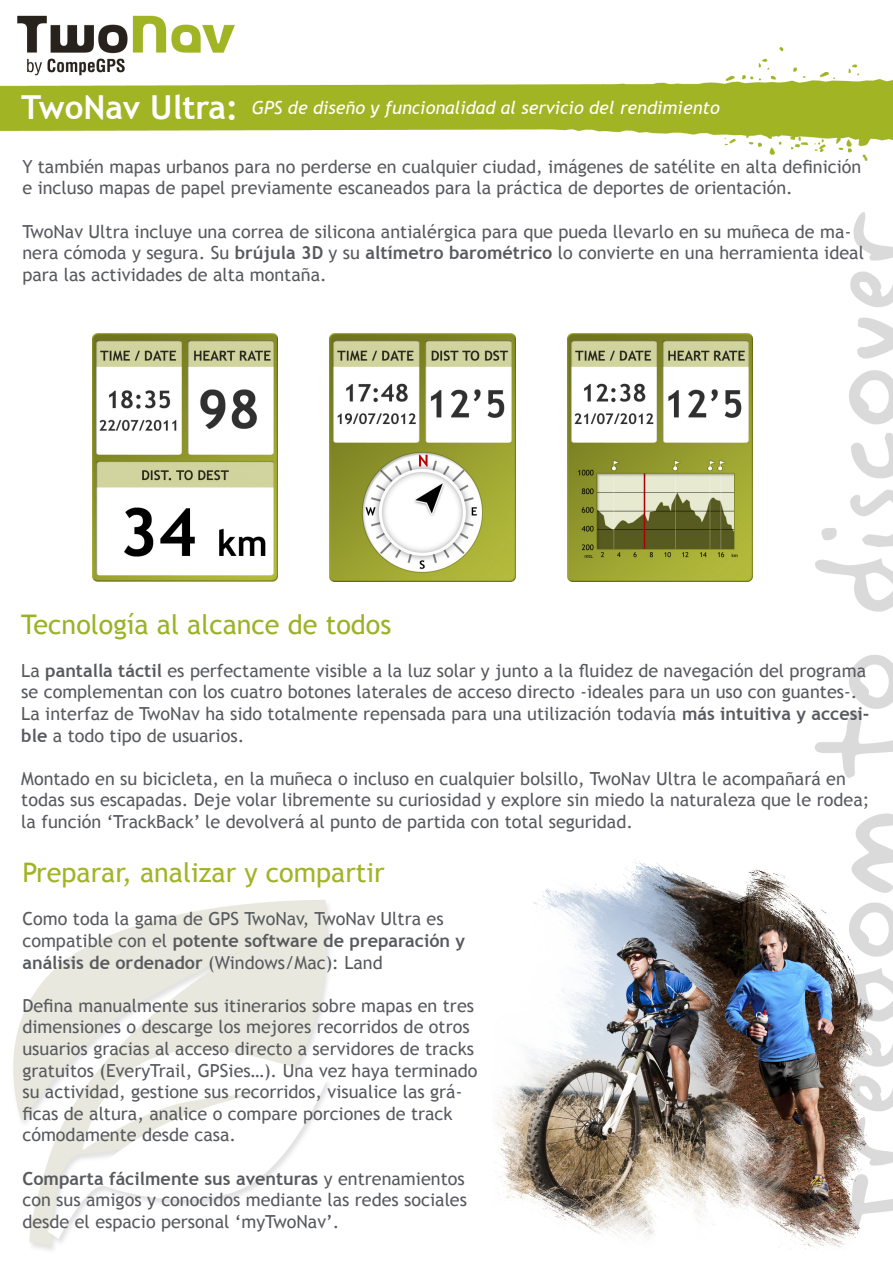
<style>
.page{position:relative;width:893px;height:1263px;background:#fff}
.page>*{position:absolute;margin:0;border:0;box-sizing:border-box;transform-origin:0 0}
.Titulo_principal{font:700 33px "Trebuchet MS";color:#fff}
.t1{font:27px "Trebuchet MS";color:#a1b424}
.t2{font:27px "Trebuchet MS";color:#9cb226}
.t3{font:18px/21.6px "Trebuchet MS";color:#585a5e}
.Titulo_principal-2{font:italic 18px "Trebuchet MS";color:#fff}
.s1{font-weight:700}
</style>
<div class="page">
<img style="left:0;top:15px;width:893px;height:1235px">
<img style="left:92px;top:334px;width:186px;height:247px">
<img style="left:330px;top:334px;width:185px;height:247px">
<img style="left:567px;top:334px;width:186px;height:247px">
<img style="left:492px;top:652px;width:399px;height:598px">
<p class="Titulo_principal" style="left:21px;top:87px;width:219px">TwoNav Ultra:</p>
<p class="Titulo_principal-2" style="left:252px;top:97px;width:469px">GPS de diseño y funcionalidad al servicio del rendimiento</p>
<p class="t3" style="left:22px;top:156px;width:840px">Y también mapas urbanos para no perderse en cualquier ciudad, imágenes de satélite en alta definición e incluso mapas de papel previamente escaneados para la práctica de deportes de orientación.</p>
<p class="t3" style="left:22px;top:221px;width:843px">TwoNav Ultra incluye una correa de silicona antialérgica para que pueda llevarlo en su muñeca de ma&shy;nera cómoda y segura. Su <span class="s1">brújula 3D</span> y su <span class="s1">altímetro barométrico</span> lo convierte en una herramienta ideal para las actividades de alta montaña.</p>
<p class="t2" style="left:21px;top:608px;width:372px">Tecnología al alcance de todos</p>
<p class="t3" style="left:21px;top:660px;width:850px">La <span class="s1">pantalla táctil</span> es perfectamente visible a la luz solar y junto a la fluidez de navegación del programa se complementan con los cuatro botones laterales de acceso directo -ideales para un uso con guantes-.<br>La interfaz de TwoNav ha sido totalmente repensada para una utilización todavía <span class="s1">más intuitiva y accesi&shy;ble</span> a todo tipo de usuarios.</p>
<p class="t3" style="left:21px;top:768px;width:850px">Montado en su bicicleta, en la muñeca o incluso en cualquier bolsillo, TwoNav Ultra le acompañará en todas sus escapadas. Deje volar libremente su curiosidad y explore sin miedo la naturaleza que le rodea; la función ‘TrackBack’ le devolverá al punto de partida con total seguridad.</p>
<p class="t1" style="left:22px;top:857px;width:364px">Preparar, analizar y compartir</p>
<p class="t3" style="left:22px;top:908px;width:444px">Como toda la gama de GPS TwoNav, TwoNav Ultra es compatible con el <span class="s1">potente software de preparación y análisis de ordenador</span> (Windows/Mac): Land</p>
<p class="t3" style="left:22px;top:995px;width:457px">Defina manualmente sus itinerarios sobre mapas en tres dimensiones o descarge los mejores recorridos de otros usuarios gracias al acceso directo a servidores de tracks gratuitos (EveryTrail, GPSies…). Una vez haya terminado su actividad, gestione sus recorridos, visualice las grá&shy;ficas de altura, analice o compare porciones de track cómodamente desde casa.</p>
<p class="t3" style="left:22px;top:1167px;width:446px"><span class="s1">Comparta fácilmente sus aventuras</span> y entrenamientos con sus amigos y conocidos mediante las redes sociales desde el espacio personal ‘myTwoNav’.</p>
</div>
